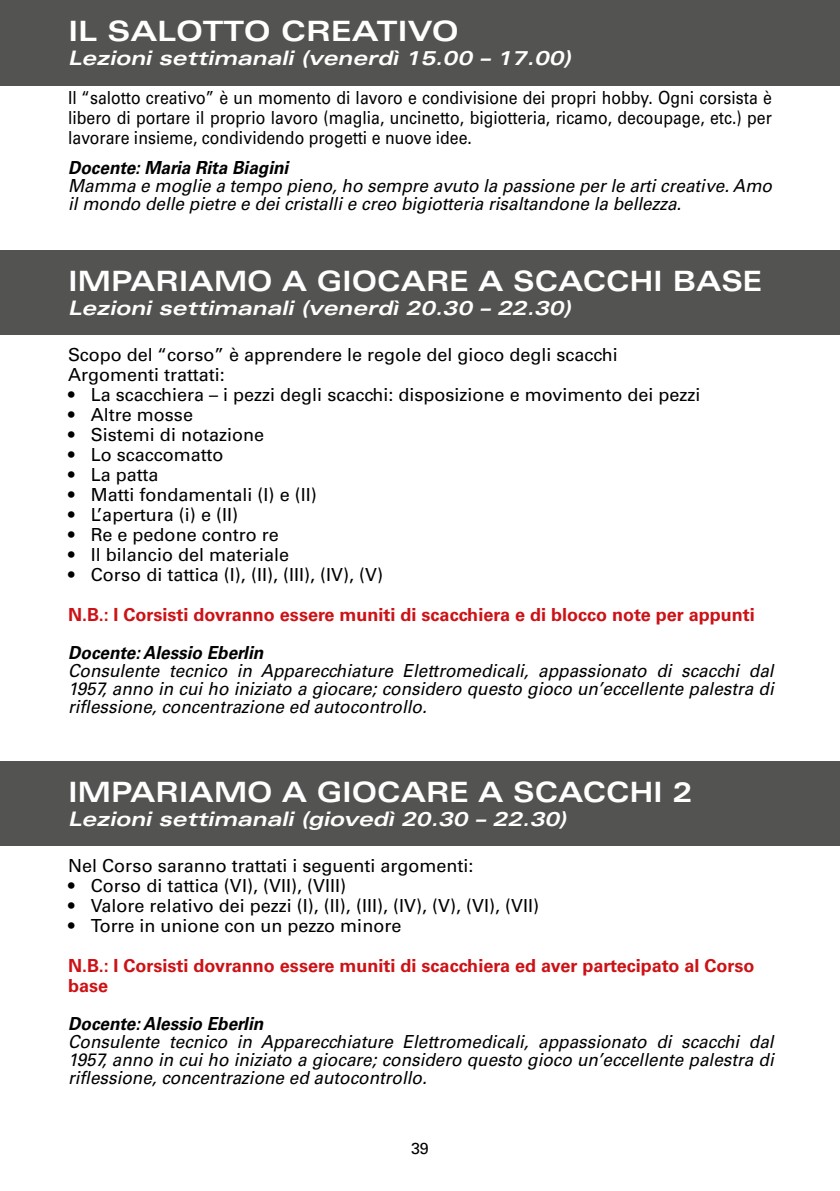
<style>
.page{position:relative;width:840px;height:1191px;background:#fff}
.page>*{position:absolute;margin:0;border:0;box-sizing:border-box;transform-origin:0 0}
.t1{font:700 expanded 28px "Univers LT Std";color:#fff;scale:.94 1}
.t2{font:700 expanded 28px "Univers LT Std";color:#fff}
.t3{font:italic 700 expanded 20px "Univers LT Std";color:#fff}
.t4{font:italic 18px/18px "Univers LT Std";color:#000;text-align:justify;scale:.95 1}
.t5{font:18px/20px "Univers LT Std";color:#000}
.t6{font:18px/20px "Univers LT Std";color:#000;text-align:justify;scale:.88 1}
.t7{font:700 18px/20px "Univers LT Std";color:#cc1216}
.t8{font:italic 700 18px "Univers LT Std";color:#000;scale:.95 1}
.t9{font:16px "Univers LT Std";color:#000}
</style>
<div class="page">
<div style="left:0;top:250px;width:839px;height:85px;background:#535451"></div>
<div style="left:0;top:0;width:839px;height:85px;background:#535451"></div>
<div style="left:0;top:761px;width:839px;height:85px;background:#535451"></div>
<h1 class="t2" style="left:68px;top:15px;width:392px">IL SALOTTO CREATIVO</h1>
<p class="t3" style="left:68px;top:46px;width:504px">Lezioni settimanali (venerdì 15.00 – 17.00)</p>
<p class="t6" style="left:68px;top:87px;width:800px">Il “salotto creativo” è un momento di lavoro e condivisione dei propri hobby. Ogni corsista è libero di portare il proprio lavoro (maglia, uncinetto, bigiotteria, ricamo, decoupage, etc.) per lavorare insieme, condividendo progetti e nuove idee.</p>
<p class="t8" style="left:68px;top:157px;width:233px">Docente: Maria Rita Biagini</p>
<p class="t4" style="left:68px;top:177px;width:742px">Mamma e moglie a tempo pieno, ho sempre avuto la passione per le arti creative. Amo il mondo delle pietre e dei cristalli e creo bigiotteria risaltandone la bellezza.</p>
<h1 class="t1" style="left:68px;top:265px;width:739px">IMPARIAMO A GIOCARE A SCACCHI BASE</h1>
<p class="t3" style="left:68px;top:296px;width:504px">Lezioni settimanali (venerdì 20.30 – 22.30)</p>
<p class="t5" style="left:68px;top:344px;width:550px">Scopo del “corso” è apprendere le regole del gioco degli scacchi<br>Argomenti trattati:</p>
<p class="t5" style="left:68px;top:384px;width:633px">• La scacchiera – i pezzi degli scacchi: disposizione e movimento dei pezzi</p>
<p class="t5" style="left:68px;top:404px;width:126px">• Altre mosse</p>
<p class="t5" style="left:68px;top:424px;width:197px">• Sistemi di notazione</p>
<p class="t5" style="left:68px;top:444px;width:157px">• Lo scaccomatto</p>
<p class="t5" style="left:68px;top:464px;width:92px">• La patta</p>
<p class="t5" style="left:68px;top:484px;width:250px">• Matti fondamentali (I) e (II)</p>
<p class="t5" style="left:68px;top:504px;width:171px">• L’apertura (i) e (II)</p>
<p class="t5" style="left:68px;top:524px;width:212px">• Re e pedone contro re</p>
<p class="t5" style="left:68px;top:544px;width:222px">• Il bilancio del materiale</p>
<p class="t5" style="left:68px;top:564px;width:316px">• Corso di tattica (I), (II), (III), (IV), (V)</p>
<p class="t7" style="left:68px;top:604px;width:688px">N.B.: I Corsisti dovranno essere muniti di scacchiera e di blocco note per appunti</p>
<p class="t8" style="left:68px;top:642px;width:207px">Docente: Alessio Eberlin</p>
<p class="t4" style="left:68px;top:661px;width:743px">Consulente tecnico in Apparecchiature Elettromedicali, appassionato di scacchi dal 1957, anno in cui ho iniziato a giocare; considero questo gioco un’eccellente palestra di riflessione, concentrazione ed autocontrollo.</p>
<h1 class="t1" style="left:68px;top:776px;width:665px">IMPARIAMO A GIOCARE A SCACCHI 2</h1>
<p class="t3" style="left:68px;top:807px;width:500px">Lezioni settimanali (giovedì 20.30 – 22.30)</p>
<p class="t5" style="left:68px;top:855px;width:406px">Nel Corso saranno trattati i seguenti argomenti:</p>
<p class="t5" style="left:68px;top:875px;width:279px">• Corso di tattica (VI), (VII), (VIII)</p>
<p class="t5" style="left:68px;top:895px;width:472px">• Valore relativo dei pezzi (I), (II), (III), (IV), (V), (VI), (VII)</p>
<p class="t5" style="left:68px;top:915px;width:334px">• Torre in unione con un pezzo minore</p>
<p class="t7" style="left:68px;top:955px;width:687px">N.B.: I Corsisti dovranno essere muniti di scacchiera ed aver partecipato al Corso base</p>
<p class="t8" style="left:68px;top:1012px;width:207px">Docente: Alessio Eberlin</p>
<p class="t4" style="left:68px;top:1032px;width:743px">Consulente tecnico in Apparecchiature Elettromedicali, appassionato di scacchi dal 1957, anno in cui ho iniziato a giocare; considero questo gioco un’eccellente palestra di riflessione, concentrazione ed autocontrollo.</p>
<p class="t9" style="left:411px;top:1139px;width:19px">39</p>
</div>
